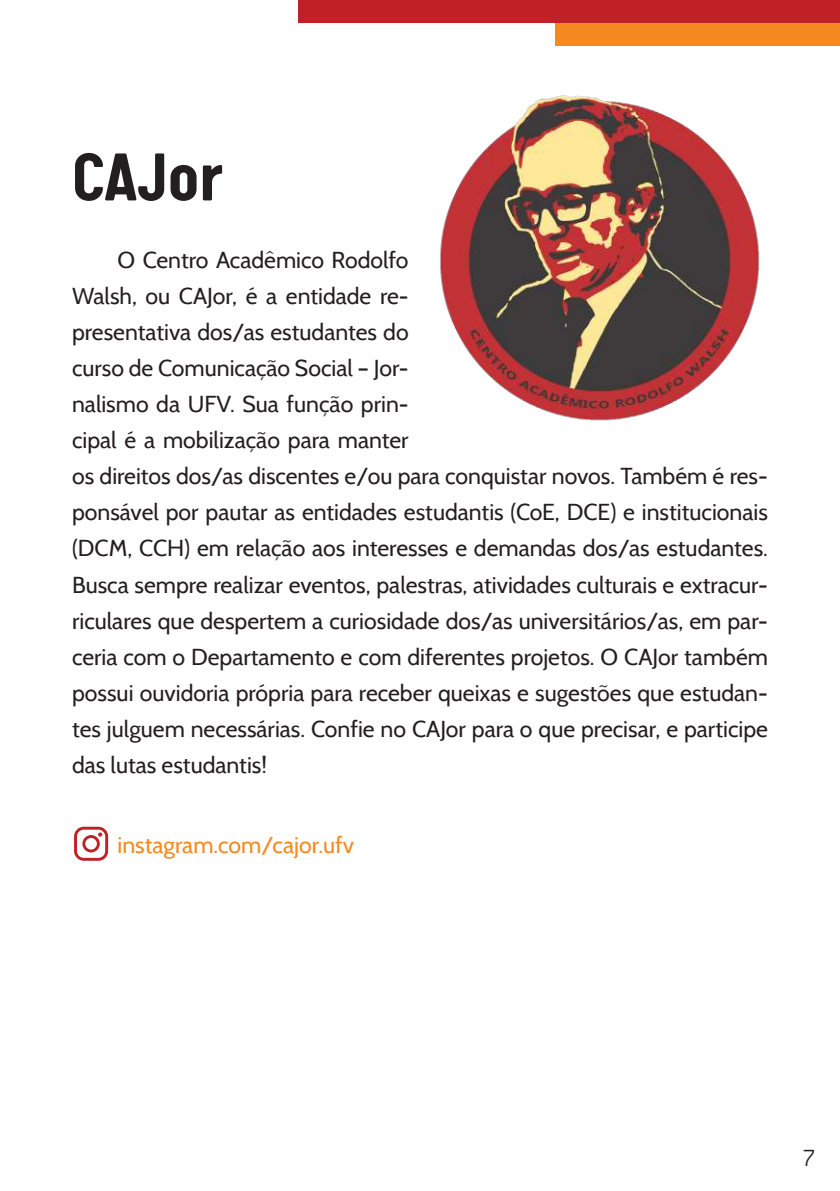
<style>
.page{position:relative;width:840px;height:1191px;background:#fff}
.page>*{position:absolute;margin:0;border:0;box-sizing:border-box;transform-origin:0 0}
.t1{font:700 76px "Calps";color:#231f20}
.t2{font:24px "Bariol";color:#231f20}
.t3{font:23px/36px "Cabin";color:#231f20}
.t4{font:23px "Cabin";color:#f5881f}
</style>
<div class="page">
<div style="left:555px;top:23px;width:284px;height:22px;background:#f5881f"></div>
<div style="left:298px;top:0;width:541px;height:23px;background:#c02126"></div>
<img style="left:440px;top:95px;width:320px;height:326px">
<svg style="left:74px;top:826px;width:34px;height:34px"></svg>
<h1 class="t1" style="left:72px;top:131px;width:152px">CAJor</h1>
<p class="t3" style="left:72px;top:242px;width:697px;text-indent:45px">O Centro Acadêmico Rodolfo<br>Walsh, ou CAJor, é a entidade re-<br>presentativa dos/as estudantes do<br>curso de Comunicação Social – Jor-<br>nalismo da UFV. Sua função prin-<br>cipal é a mobilização para manter<br>os direitos dos/as discentes e/ou para conquistar novos. Também é res&shy;ponsável por pautar as entidades estudantis (CoE, DCE) e institucionais (DCM, CCH) em relação aos interesses e demandas dos/as estudantes.<br>Busca sempre realizar eventos, palestras, atividades culturais e extracur&shy;riculares que despertem a curiosidade dos/as universitários/as, em par&shy;ceria com o Departamento e com diferentes projetos. O CAJor também possui ouvidoria própria para receber queixas e sugestões que estudan&shy;tes julguem necessárias. Confie no CAJor para o que precisar, e participe das lutas estudantis!</p>
<p class="t4" style="left:117px;top:830px;width:238px">instagram.com/cajor.ufv</p>
<p class="t2" style="left:802px;top:1141px;width:13px">7</p>
</div>
